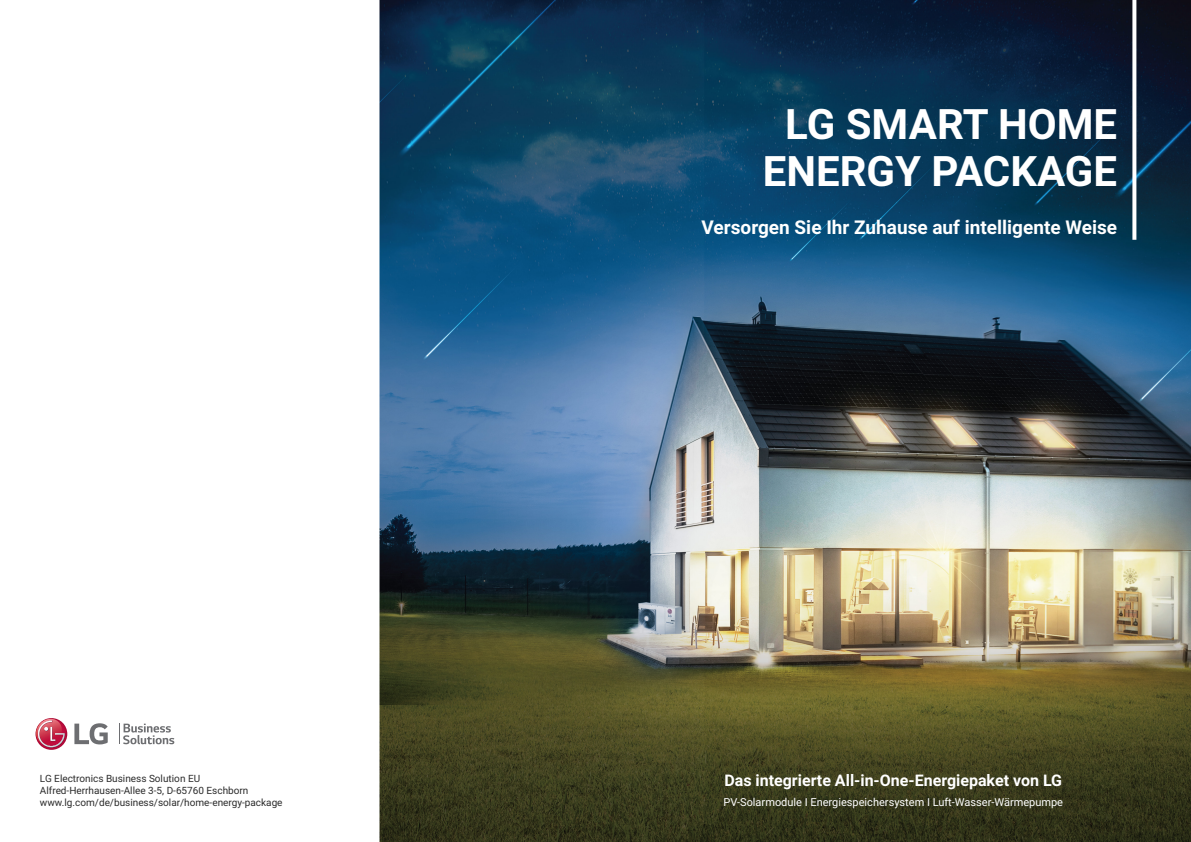
<style>
.page{position:relative;width:1191px;height:842px;background:#fff}
.page>*{position:absolute;margin:0;border:0;box-sizing:border-box;transform-origin:0 0}
.t1{font:700 42px/47.2px "Roboto";color:#fff;text-align:center}
.t2{font:700 19px "Roboto";color:#fff}
.t3{font:700 16px "Roboto";color:#fff}
.t4{font:11px "Roboto";color:#fff}
.t5{font:10px/12px "Roboto";color:#2b2b2b}
</style>
<div class="page">
<img style="left:44px;top:0;width:1147px;height:842px">
<svg style="left:119px;top:724px;width:55px;height:20px"></svg>
<svg style="left:74px;top:723px;width:34px;height:21px"></svg>
<svg style="left:36px;top:718px;width:31px;height:32px"></svg>
<svg style="left:35px;top:719px;width:30px;height:29px"></svg>
<svg style="left:1132px;top:0;width:4px;height:240px"></svg>
<p class="t5" style="left:40px;top:772px;width:244px">LG Electronics Business Solution EU<br>Alfred-Herrhausen-Allee 3-5, D-65760 Eschborn www.lg.com/de/business/solar/home-energy-package</p>
<h1 class="t1" style="left:763px;top:99px;width:356px">LG SMART HOME<br>ENERGY PACKAGE</h1>
<h2 class="t2" style="left:701px;top:214px;width:417px">Versorgen Sie Ihr Zuhause auf intelligente Weise</h2>
<h3 class="t3" style="left:724px;top:769px;width:339px">Das integrierte All-in-One-Energiepaket von LG</h3>
<p class="t4" style="left:723px;top:794px;width:341px">PV-Solarmodule I Energiespeichersystem I Luft-Wasser-Wärmepumpe</p>
</div>
